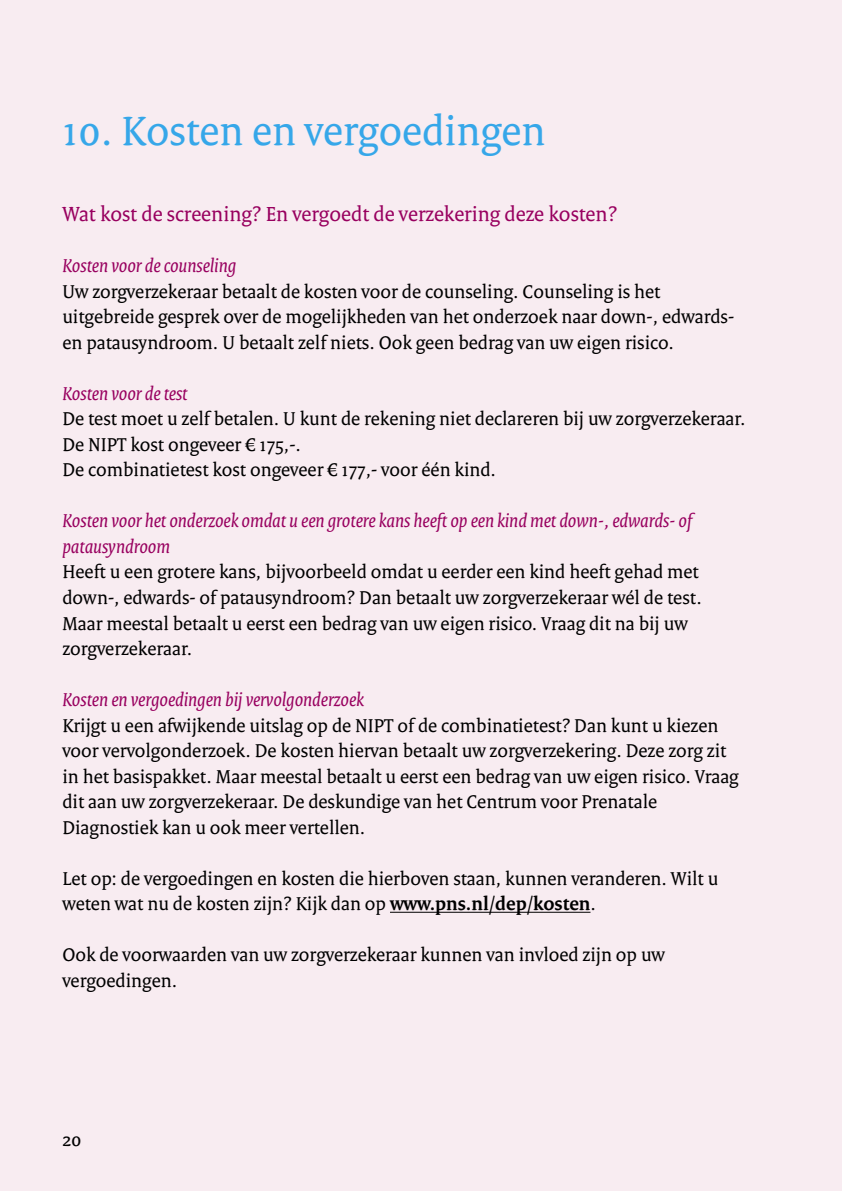
<style>
.page{position:relative;width:842px;height:1191px;background:#f8ecf1}
.page>*{position:absolute;margin:0;border:0;box-sizing:border-box;transform-origin:0 0}
.H2_RIVM_Hoofdstukkop{font:44px "Rijksoverheid Serif";color:#36a7e9}
.H4_07_RIVM_Subalinea{font:22px "Rijksoverheid Serif";color:#98005f}
.P_RIVM_Broodtekst_se{font:20px/25.6px "Rijksoverheid Serif";color:#000}
.H5_Kop{font:italic 20px/25.6px "Rijksoverheid Serif";color:#98005f}
.s1{font-weight:700}
</style>
<div class="page">
<hr style="left:390px;top:911px;width:200px;height:1px;background:#000">
<h2 class="H2_RIVM_Hoofdstukkop" style="left:62px;top:104px;width:485px">10. Kosten en vergoedingen</h2>
<h4 class="H4_07_RIVM_Subalinea" style="left:62px;top:201px;width:556px">Wat kost de screening? En vergoedt de verzekering deze kosten?</h4>
<h5 class="H5_Kop" style="left:62px;top:253px;width:175px">Kosten voor de counseling</h5>
<p class="P_RIVM_Broodtekst_se" style="left:62px;top:278px;width:673px">Uw zorgverzekeraar betaalt de kosten voor de counseling. Counseling is het uitgebreide gesprek over de mogelijkheden van het onderzoek naar down-, edwards&shy;en patausyndroom. U betaalt zelf niets. Ook geen bedrag van uw eigen risico.</p>
<h5 class="H5_Kop" style="left:62px;top:380px;width:127px">Kosten voor de test</h5>
<p class="P_RIVM_Broodtekst_se" style="left:62px;top:406px;width:685px">De test moet u zelf betalen. U kunt de rekening niet declareren bij uw zorgverzekeraar.</p>
<p class="P_RIVM_Broodtekst_se" style="left:62px;top:431px;width:240px">De NIPT kost ongeveer € 175,-.</p>
<p class="P_RIVM_Broodtekst_se" style="left:62px;top:457px;width:435px">De combinatietest kost ongeveer € 177,- voor één kind.</p>
<h5 class="H5_Kop" style="left:62px;top:508px;width:631px">Kosten voor het onderzoek omdat u een grotere kans heeft op een kind met down-, edwards- of patausyndroom</h5>
<p class="P_RIVM_Broodtekst_se" style="left:62px;top:559px;width:641px">Heeft u een grotere kans, bijvoorbeeld omdat u eerder een kind heeft gehad met down-, edwards- of patausyndroom? Dan betaalt uw zorgverzekeraar wél de test.<br>Maar meestal betaalt u eerst een bedrag van uw eigen risico. Vraag dit na bij uw zorgverzekeraar.</p>
<h5 class="H5_Kop" style="left:62px;top:686px;width:303px">Kosten en vergoedingen bij vervolgonderzoek</h5>
<p class="P_RIVM_Broodtekst_se" style="left:62px;top:712px;width:678px">Krijgt u een afwijkende uitslag op de NIPT of de combinatietest? Dan kunt u kiezen voor vervolgonderzoek. De kosten hiervan betaalt uw zorgverzekering. Deze zorg zit in het basispakket. Maar meestal betaalt u eerst een bedrag van uw eigen risico. Vraag dit aan uw zorgverzekeraar. De deskundige van het Centrum voor Prenatale Diagnostiek kan u ook meer vertellen.</p>
<p class="P_RIVM_Broodtekst_se" style="left:62px;top:865px;width:657px">Let op: de vergoedingen en kosten die hierboven staan, kunnen veranderen. Wilt u weten wat nu de kosten zijn? Kijk dan op <span class="s1">www.pns.nl/dep/kosten</span>.</p>
<p class="P_RIVM_Broodtekst_se" style="left:62px;top:942px;width:604px">Ook de voorwaarden van uw zorgverzekeraar kunnen van invloed zijn op uw vergoedingen.</p>
<p class="P_RIVM_Broodtekst_se" style="left:62px;top:1126px;width:21px">20</p>
</div>
